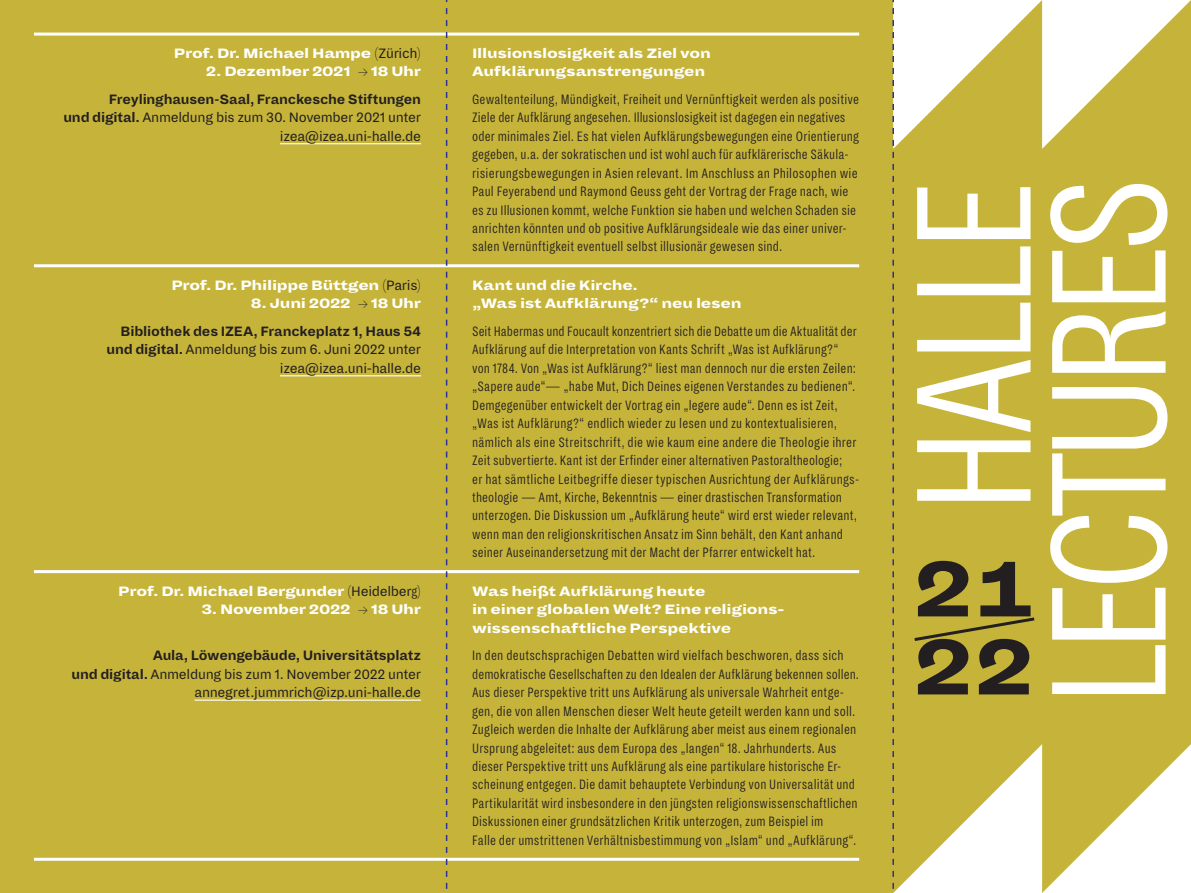
<style>
.page{position:relative;width:1191px;height:893px;background:#c6b43a}
.page>*{position:absolute;margin:0;border:0;box-sizing:border-box;transform-origin:0 0}
.t1{font:300 180.75px/135px "Dia";letter-spacing:-.06em;color:#fff;text-align:right}
.t2{font:900 87px/78px "Dia";color:#231f20}
.t3{font:300 15px/18.5px "Dia";letter-spacing:.01em;color:#231f20}
.t4{font:900 15px/18.5px "Dia";letter-spacing:-.02em;color:#fff}
.t5{font:15px/18.5px "Dia";letter-spacing:-.02em;color:#231f20;text-align:right}
.t6{font:700 15px/27.8px "Dia";letter-spacing:-.01em;color:#231f20;text-align:right}
.s1{font-weight:400;color:#231f20}
.s2{font-weight:900;color:#fff}
.s3{font-weight:900}
.s4{font-weight:700}
.s5{font-weight:300;color:#231f20}
.s6{color:#231f20}
</style>
<div class="page">
<svg style="left:894px;top:744px;width:297px;height:149px"></svg>
<svg style="left:894px;top:0;width:297px;height:149px;fill:#fff"></svg>
<hr style="left:280px;top:143px;width:141px;height:1px;background:#fff">
<hr style="left:280px;top:375px;width:141px;height:1px;background:#fff">
<hr style="left:195px;top:700px;width:226px;height:1px;background:#fff">
<svg style="left:914px;top:617px;width:121px;height:24px"></svg>
<hr style="left:34px;top:264px;width:825px;height:3px;background:#fff">
<hr style="left:34px;top:570px;width:825px;height:3px;background:#fff">
<hr style="left:34px;top:858px;width:825px;height:3px;background:#fff">
<hr style="left:34px;top:33px;width:825px;height:3px;background:#fff">
<svg style="left:446px;top:0;width:1px;height:889px"></svg>
<svg style="left:892px;top:0;width:2px;height:893px"></svg>
<p class="t4" style="left:174px;top:44px;width:249px">Prof. Dr. Michael Hampe <span class="s1">(Zürich)</span></p>
<p class="t6" style="left:109px;top:58px;width:314px"><span class="s2">2. Dezember 2021</span> <span class="s3">→</span> <span class="s2">18 Uhr<br></span>Freylinghausen-Saal, Franckesche Stiftungen</p>
<p class="t5" style="left:63px;top:108px;width:359px"><span class="s4">und digital.</span> Anmeldung bis zum 30. November 2021 unter izea@izea.uni-halle.de</p>
<p class="t4" style="left:171px;top:276px;width:251px">Prof. Dr. Philippe Büttgen <span class="s1">(Paris)</span></p>
<p class="t6" style="left:121px;top:290px;width:302px"><span class="s2">8. Juni 2022</span> <span class="s3">→</span> <span class="s2">18 Uhr<br></span>Bibliothek des IZEA, Franckeplatz 1, Haus 54</p>
<p class="t5" style="left:107px;top:341px;width:316px"><span class="s4">und digital.</span> Anmeldung bis zum 6. Juni 2022 unter izea@izea.uni-halle.de</p>
<p class="t4" style="left:118px;top:582px;width:304px">Prof. Dr. Michael Bergunder <span class="s1">(Heidelber</span><span class="s5">g)</span></p>
<p class="t4" style="left:201px;top:600px;width:221px">3. November 2022 <span class="s6">→</span> 18 Uhr</p>
<p class="t5" style="left:72px;top:646px;width:351px"><span class="s4">Aula, Löwengebäude, Universitätsplatz<br>und digital.</span> Anmeldung bis zum 1. November 2022 unter annegret.jummrich@izp.uni-halle.de</p>
<p class="t4" style="left:472px;top:44px;width:240px">Illusionslosigkeit als Ziel von<br>Aufklärungsanstrengungen</p>
<p class="t3" style="left:472px;top:90px;width:388px">Gewaltenteilung, Mündigkeit, Freiheit und Vernünftigkeit werden als positive Ziele der Aufklärung angesehen. Illusionslosigkeit ist dagegen ein negatives oder minimales Ziel. Es hat vielen Aufklärungsbewegungen eine Orientierung gegeben, u.a. der sokratischen und ist wohl auch für aufklärerische Säkula&shy;risierungsbewegungen in Asien relevant. Im Anschluss an Philosophen wie Paul Feyerabend und Raymond Geuss geht der Vortrag der Frage nach, wie es zu Illusionen kommt, welche Funktion sie haben und welchen Schaden sie anrichten könnten und ob positive Aufklärungsideale wie das einer univer&shy;salen Vernünftigkeit eventuell selbst illusionär gewesen sind.</p>
<p class="t4" style="left:472px;top:276px;width:271px">Kant und die Kirche.<br>„Was ist Aufklärung?“ neu lesen</p>
<p class="t3" style="left:472px;top:322px;width:388px">Seit Habermas und Foucault konzentriert sich die Debatte um die Aktualität der Aufklärung auf die Interpretation von Kants Schrift „Was ist Aufklärung?“ von 1784. Von „Was ist Aufklärung?“ liest man dennoch nur die ersten Zeilen: „Sapere aude“— „habe Mut, Dich Deines eigenen Verstandes zu bedienen“.<br>Demgegenüber entwickelt der Vortrag ein „legere aude“. Denn es ist Zeit, „Was ist Aufklärung?“ endlich wieder zu lesen und zu kontextualisieren, nämlich als eine Streitschrift, die wie kaum eine andere die Theologie ihrer Zeit subvertierte. Kant ist der Erfinder einer alternativen Pastoraltheologie;<br>er hat sämtliche Leitbegriffe dieser typischen Ausrichtung der Aufklärungs&shy;theologie — Amt, Kirche, Bekenntnis — einer drastischen Transformation unterzogen. Die Diskussion um „Aufklärung heute“ wird erst wieder relevant, wenn man den religionskritischen Ansatz im Sinn behält, den Kant anhand seiner Auseinandersetzung mit der Macht der Pfarrer entwickelt hat.</p>
<p class="t4" style="left:472px;top:582px;width:314px">Was heißt Aufklärung heute<br>in einer globalen Welt? Eine religions&shy;wissenschaftliche Perspektive</p>
<p class="t3" style="left:472px;top:646px;width:388px">In den deutschsprachigen Debatten wird vielfach beschworen, dass sich demokratische Gesellschaften zu den Idealen der Aufklärung bekennen sollen.<br>Aus dieser Perspektive tritt uns Aufklärung als universale Wahrheit entge&shy;gen, die von allen Menschen dieser Welt heute geteilt werden kann und soll.<br>Zugleich werden die Inhalte der Aufklärung aber meist aus einem regionalen Ursprung abgeleitet: aus dem Europa des „langen“ 18. Jahrhunderts. Aus dieser Perspektive tritt uns Aufklärung als eine partikulare historische Er&shy;scheinung entgegen. Die damit behauptete Verbindung von Universalität und Partikularität wird insbesondere in den jüngsten religionswissenschaftlichen Diskussionen einer grundsätzlichen Kritik unterzogen, zum Beispiel im<br>Falle der umstrittenen Verhältnisbestimmung von „Islam“ und „Aufklärung“.</p>
<h1 class="t1" style="left:906px;top:707px;width:534px;rotate:-90deg">HALLE<br>LECTURES</h1>
<h2 class="t2" style="left:912px;top:549px;width:123px">21<br>22</h2>
</div>
